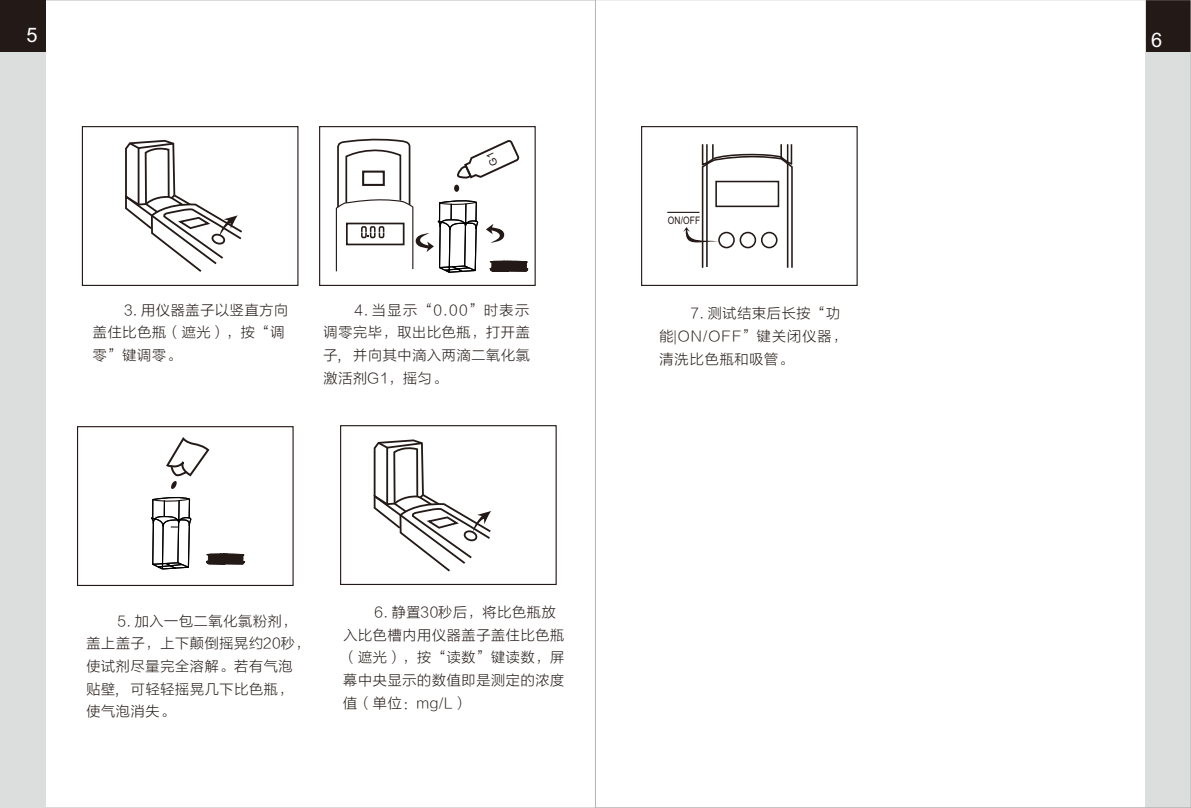
<style>
.page{position:relative;width:1191px;height:808px;background:#fff}
.page>*{position:absolute;margin:0;border:0;box-sizing:border-box;transform-origin:0 0}
.t1{font:20px "Arial";color:#fff}
.t2{font:14px/22.6px "FZLTXHK GBK1 0";letter-spacing:.055em;color:#231916}
.t3{font:10.4px "Arial";color:#231916;scale:.81 1}
</style>
<div class="page">
<div style="left:82px;top:126px;width:216px;height:160px;border:1px solid #231916"></div>
<svg style="left:125px;top:139px;width:117px;height:133px"></svg>
<div style="left:0;top:0;width:45px;height:808px;background:#dcdddd"></div>
<div style="left:0;top:0;width:45px;height:51px;background:#231916"></div>
<div style="left:319px;top:126px;width:217px;height:160px;border:1px solid #231916"></div>
<div style="left:77px;top:426px;width:217px;height:160px;border:1px solid #231916"></div>
<svg style="left:166px;top:437px;width:44px;height:52px"></svg>
<svg style="left:206px;top:553px;width:39px;height:12px"></svg>
<svg style="left:150px;top:497px;width:42px;height:73px"></svg>
<svg style="left:373px;top:439px;width:119px;height:133px"></svg>
<div style="left:340px;top:425px;width:217px;height:160px;border:1px solid #231916"></div>
<div style="left:1145px;top:0;width:46px;height:808px;background:#dcdddd"></div>
<div style="left:1146px;top:0;width:45px;height:51px;background:#231916"></div>
<svg style="left:683px;top:144px;width:110px;height:124px"></svg>
<hr style="left:667px;top:212px;width:32px;height:1px;background:#231916">
<div style="left:641px;top:126px;width:216px;height:160px;border:1px solid #231916"></div>
<svg style="left:335px;top:138px;width:193px;height:135px"></svg>
<h1 class="t1" style="left:27px;top:28px;width:13px">5</h1>
<p class="t2" style="left:93px;top:299px;width:197px;text-indent:31px">3. 用仪器盖子以竖直方向盖住比色瓶（遮光），按“调零”键调零。</p>
<p class="t2" style="left:323px;top:299px;width:208px;text-align:justify;text-indent:31px">4. 当显示“0.00”时表示调零完毕，取出比色瓶，打开盖子, 并向其中滴入两滴二氧化氯激活剂G1，摇匀。</p>
<p class="t2" style="left:86px;top:610px;width:225px;text-indent:31px">5. 加入一包二氧化氯粉剂，盖上盖子，上下颠倒摇晃约20秒，使试剂尽量完全溶解。若有气泡贴壁, 可轻轻摇晃几下比色瓶，使气泡消失。</p>
<p class="t2" style="left:343px;top:601px;width:222px;text-indent:31px">6. 静置30秒后，将比色瓶放入比色槽内用仪器盖子盖住比色瓶（遮光），按“读数”键读数，屏幕中央显示的数值即是测定的浓度值（单位：mg/L）</p>
<p class="t3" style="left:667px;top:216px;width:42px">ON/OFF</p>
<p class="t2" style="left:659px;top:303px;width:189px;text-indent:31px">7. 测试结束后长按“功能|ON/OFF”键关闭仪器，清洗比色瓶和吸管。</p>
<h1 class="t1" style="left:1151px;top:33px;width:13px">6</h1>
</div>
